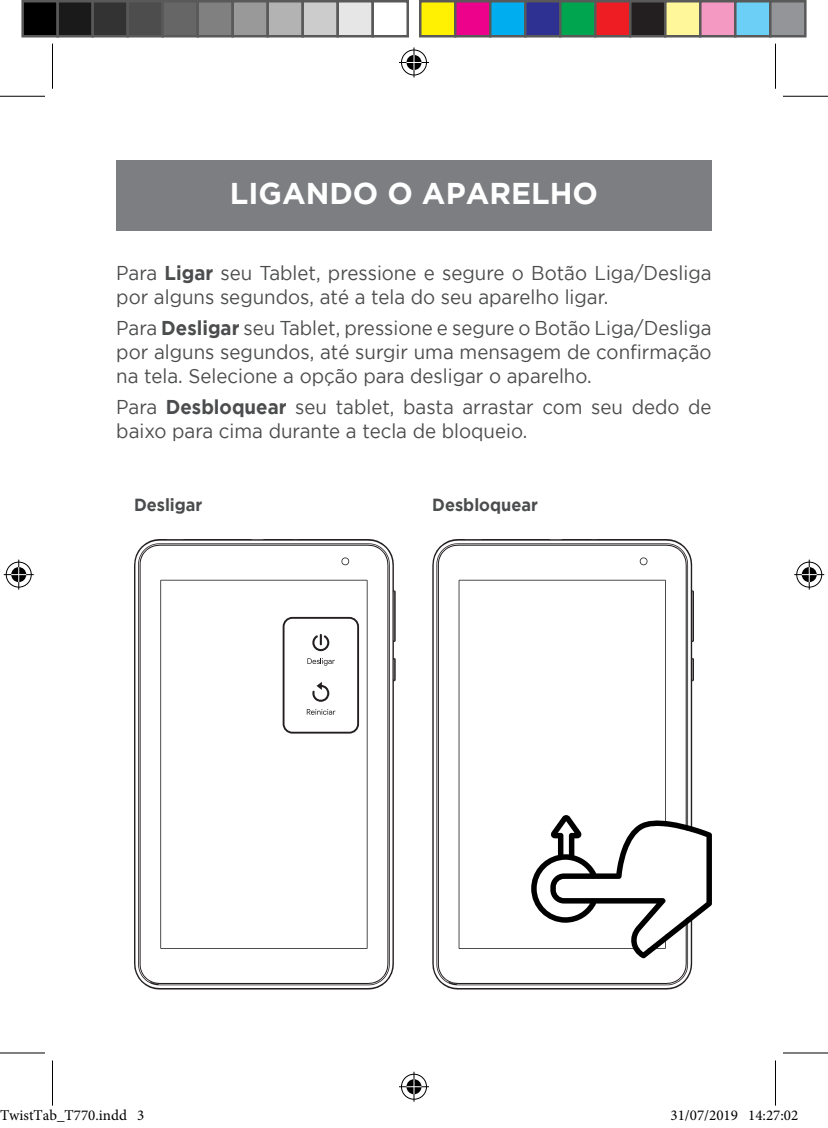
<style>
.page{position:relative;width:828px;height:1128px;background:#fff}
.page>*{position:absolute;margin:0;border:0;box-sizing:border-box;transform-origin:0 0}
.t1{font:700 30px "Gotham";color:#fff}
.t2{font:20px/24px "Gotham";color:#4b4c4d;scale:.93 1}
.t3{font:700 17.5px "Gotham";color:#4b4c4d;scale:.93 1}
.t4{font:15px "Minion Pro";color:#000}
.s1{font-weight:700}
</style>
<div class="page">
<div style="left:116px;top:160px;width:596px;height:70px;background:#7c7e81"></div>
<svg style="left:134px;top:539px;width:262px;height:450px"></svg>
<svg style="left:341px;top:557px;width:8px;height:8px"></svg>
<svg style="left:432px;top:539px;width:262px;height:450px"></svg>
<svg style="left:640px;top:557px;width:7px;height:8px"></svg>
<div style="left:284px;top:618px;width:74px;height:115px;background:#fff;border-radius:9px"></div>
<div style="left:283px;top:617px;width:76px;height:117px;border:2px solid #231f20;border-radius:9px"></div>
<svg style="left:312px;top:634px;width:17px;height:17px"></svg>
<svg style="left:312px;top:682px;width:17px;height:20px"></svg>
<svg style="left:307px;top:658px;width:28px;height:8px"></svg>
<svg style="left:307px;top:709px;width:28px;height:6px"></svg>
<svg style="left:531px;top:814px;width:181px;height:144px"></svg>
<svg style="left:0;top:1052px;width:45px;height:1px"></svg>
<svg style="left:783px;top:1052px;width:45px;height:1px"></svg>
<hr style="left:0;top:96px;width:45px;height:1px;background:#000">
<hr style="left:783px;top:96px;width:45px;height:1px;background:#000">
<hr style="left:0;top:1053px;width:45px;height:1px;background:#000">
<hr style="left:783px;top:1053px;width:45px;height:1px;background:#000">
<hr style="left:52px;top:44px;width:1px;height:45px;background:#000">
<hr style="left:52px;top:1060px;width:1px;height:45px;background:#000">
<hr style="left:775px;top:44px;width:1px;height:45px;background:#000">
<hr style="left:775px;top:1060px;width:1px;height:45px;background:#000">
<div style="left:400px;top:48px;width:28px;height:29px;border:3px solid #fff;border-radius:50%"></div>
<hr style="left:399px;top:61px;width:30px;height:3px;background:#fff">
<hr style="left:412px;top:47px;width:3px;height:30px;background:#fff">
<div style="left:405px;top:53px;width:18px;height:19px;border:3px solid #fff;border-radius:50%"></div>
<div style="left:401px;top:50px;width:26px;height:25px;border:1px solid #000;border-radius:50%"></div>
<hr style="left:399px;top:62px;width:30px;height:1px;background:#000">
<hr style="left:413px;top:47px;width:1px;height:30px;background:#000">
<svg style="left:406px;top:55px;width:15px;height:15px"></svg>
<div style="left:400px;top:1073px;width:28px;height:28px;border:3px solid #fff;border-radius:50%"></div>
<hr style="left:399px;top:1085px;width:30px;height:3px;background:#fff">
<hr style="left:412px;top:1072px;width:3px;height:30px;background:#fff">
<div style="left:405px;top:1078px;width:18px;height:18px;border:3px solid #fff;border-radius:50%"></div>
<div style="left:401px;top:1074px;width:26px;height:26px;border:1px solid #000;border-radius:50%"></div>
<hr style="left:399px;top:1086px;width:30px;height:1px;background:#000">
<hr style="left:413px;top:1072px;width:1px;height:30px;background:#000">
<svg style="left:406px;top:1079px;width:15px;height:15px"></svg>
<div style="left:5px;top:561px;width:28px;height:28px;border:3px solid #fff;border-radius:50%"></div>
<hr style="left:4px;top:573px;width:30px;height:3px;background:#fff">
<hr style="left:17px;top:560px;width:3px;height:30px;background:#fff">
<div style="left:10px;top:566px;width:18px;height:18px;border:3px solid #fff;border-radius:50%"></div>
<div style="left:6px;top:562px;width:26px;height:25px;border:1px solid #000;border-radius:50%"></div>
<hr style="left:4px;top:574px;width:30px;height:1px;background:#000">
<hr style="left:18px;top:560px;width:1px;height:30px;background:#000">
<svg style="left:11px;top:567px;width:15px;height:15px"></svg>
<div style="left:795px;top:561px;width:28px;height:28px;border:3px solid #fff;border-radius:50%"></div>
<hr style="left:794px;top:573px;width:30px;height:3px;background:#fff">
<hr style="left:808px;top:560px;width:3px;height:30px;background:#fff">
<div style="left:800px;top:566px;width:18px;height:18px;border:3px solid #fff;border-radius:50%"></div>
<div style="left:796px;top:562px;width:26px;height:25px;border:1px solid #000;border-radius:50%"></div>
<hr style="left:794px;top:574px;width:30px;height:1px;background:#000">
<hr style="left:809px;top:560px;width:1px;height:30px;background:#000">
<svg style="left:802px;top:567px;width:15px;height:15px"></svg>
<div style="left:23px;top:1px;width:35px;height:35px;background:#000"></div>
<div style="left:21px;top:0;width:38px;height:37px;border:2px solid #595959"></div>
<div style="left:58px;top:1px;width:35px;height:35px;background:#1a1a1a"></div>
<div style="left:56px;top:0;width:38px;height:37px;border:2px solid #595959"></div>
<div style="left:93px;top:1px;width:35px;height:35px;background:#333"></div>
<div style="left:91px;top:0;width:38px;height:37px;border:2px solid #595959"></div>
<div style="left:128px;top:1px;width:35px;height:35px;background:#4d4d4d"></div>
<div style="left:126px;top:0;width:38px;height:37px;border:2px solid #595959"></div>
<div style="left:163px;top:1px;width:35px;height:35px;background:#666"></div>
<div style="left:161px;top:0;width:38px;height:37px;border:2px solid #595959"></div>
<div style="left:198px;top:1px;width:35px;height:35px;background:#808080"></div>
<div style="left:196px;top:0;width:38px;height:37px;border:2px solid #595959"></div>
<div style="left:233px;top:1px;width:35px;height:35px;background:#999"></div>
<div style="left:231px;top:0;width:38px;height:37px;border:2px solid #595959"></div>
<div style="left:268px;top:1px;width:35px;height:35px;background:#b3b3b3"></div>
<div style="left:266px;top:0;width:38px;height:37px;border:2px solid #595959"></div>
<div style="left:303px;top:1px;width:35px;height:35px;background:#ccc"></div>
<div style="left:301px;top:0;width:38px;height:37px;border:2px solid #595959"></div>
<div style="left:338px;top:1px;width:35px;height:35px;background:#e6e6e6"></div>
<div style="left:336px;top:0;width:38px;height:37px;border:2px solid #595959"></div>
<div style="left:371px;top:0;width:38px;height:37px;border:2px solid #595959"></div>
<div style="left:420px;top:1px;width:35px;height:35px;background:#fff101"></div>
<div style="left:419px;top:0;width:37px;height:37px;border:2px solid #595959"></div>
<div style="left:455px;top:1px;width:35px;height:35px;background:#ed028c"></div>
<div style="left:454px;top:0;width:37px;height:37px;border:2px solid #595959"></div>
<div style="left:490px;top:1px;width:35px;height:35px;background:#00aeef"></div>
<div style="left:489px;top:0;width:37px;height:37px;border:2px solid #595959"></div>
<div style="left:525px;top:1px;width:35px;height:35px;background:#2e3092"></div>
<div style="left:524px;top:0;width:37px;height:37px;border:2px solid #595959"></div>
<div style="left:560px;top:1px;width:35px;height:35px;background:#00a54f"></div>
<div style="left:559px;top:0;width:37px;height:37px;border:2px solid #595959"></div>
<div style="left:595px;top:1px;width:35px;height:35px;background:#ee1d23"></div>
<div style="left:594px;top:0;width:37px;height:37px;border:2px solid #595959"></div>
<div style="left:630px;top:1px;width:35px;height:35px;background:#231f20"></div>
<div style="left:629px;top:0;width:37px;height:37px;border:2px solid #595959"></div>
<div style="left:665px;top:1px;width:35px;height:35px;background:#fff79a"></div>
<div style="left:664px;top:0;width:37px;height:37px;border:2px solid #595959"></div>
<div style="left:700px;top:1px;width:35px;height:35px;background:#f499c2"></div>
<div style="left:699px;top:0;width:37px;height:37px;border:2px solid #595959"></div>
<div style="left:735px;top:1px;width:35px;height:35px;background:#6bcff6"></div>
<div style="left:734px;top:0;width:37px;height:37px;border:2px solid #595959"></div>
<div style="left:770px;top:1px;width:35px;height:35px;background:#939598"></div>
<div style="left:769px;top:0;width:37px;height:37px;border:2px solid #595959"></div>
<div style="left:88px;top:1110px;width:7px;height:11px;border:1px solid #fff;border-radius:50%"></div>
<div style="left:90px;top:1111px;width:4px;height:10px;border:1px solid #fff;border-radius:50%"></div>
<div style="left:690px;top:1110px;width:7px;height:11px;border:1px solid #fff;border-radius:50%"></div>
<div style="left:691px;top:1111px;width:5px;height:10px;border:1px solid #fff;border-radius:50%"></div>
<div style="left:716px;top:1110px;width:7px;height:11px;border:1px solid #fff;border-radius:50%"></div>
<div style="left:718px;top:1111px;width:4px;height:10px;border:1px solid #fff;border-radius:50%"></div>
<div style="left:784px;top:1110px;width:7px;height:11px;border:1px solid #fff;border-radius:50%"></div>
<div style="left:785px;top:1111px;width:5px;height:10px;border:1px solid #fff;border-radius:50%"></div>
<h1 class="t1" style="left:230px;top:176px;width:370px">LIGANDO O APARELHO</h1>
<p class="t2" style="left:116px;top:260px;width:642px">Para <span class="s1">Ligar</span> seu Tablet, pressione e segure o Botão Liga/Desliga por alguns segundos, até a tela do seu aparelho ligar.</p>
<p class="t2" style="left:116px;top:316px;width:642px;text-align:justify">Para <span class="s1">Desligar</span> seu Tablet, pressione e segure o Botão Liga/Desliga por alguns segundos, até surgir uma mensagem de confirmação na tela. Selecione a opção para desligar o aparelho.</p>
<p class="t2" style="left:116px;top:395px;width:642px">Para <span class="s1">Desbloquear</span> seu tablet, basta arrastar com seu dedo de baixo para cima durante a tecla de bloqueio.</p>
<p class="t3" style="left:134px;top:495px;width:75px">Desligar</p>
<p class="t3" style="left:432px;top:495px;width:115px">Desbloquear</p>
<p class="t4" style="left:0;top:1106px;width:146px">TwistTab_T770.indd 3</p>
<p class="t4" style="left:670px;top:1106px;width:129px">31/07/2019 14:27:02</p>
</div>
